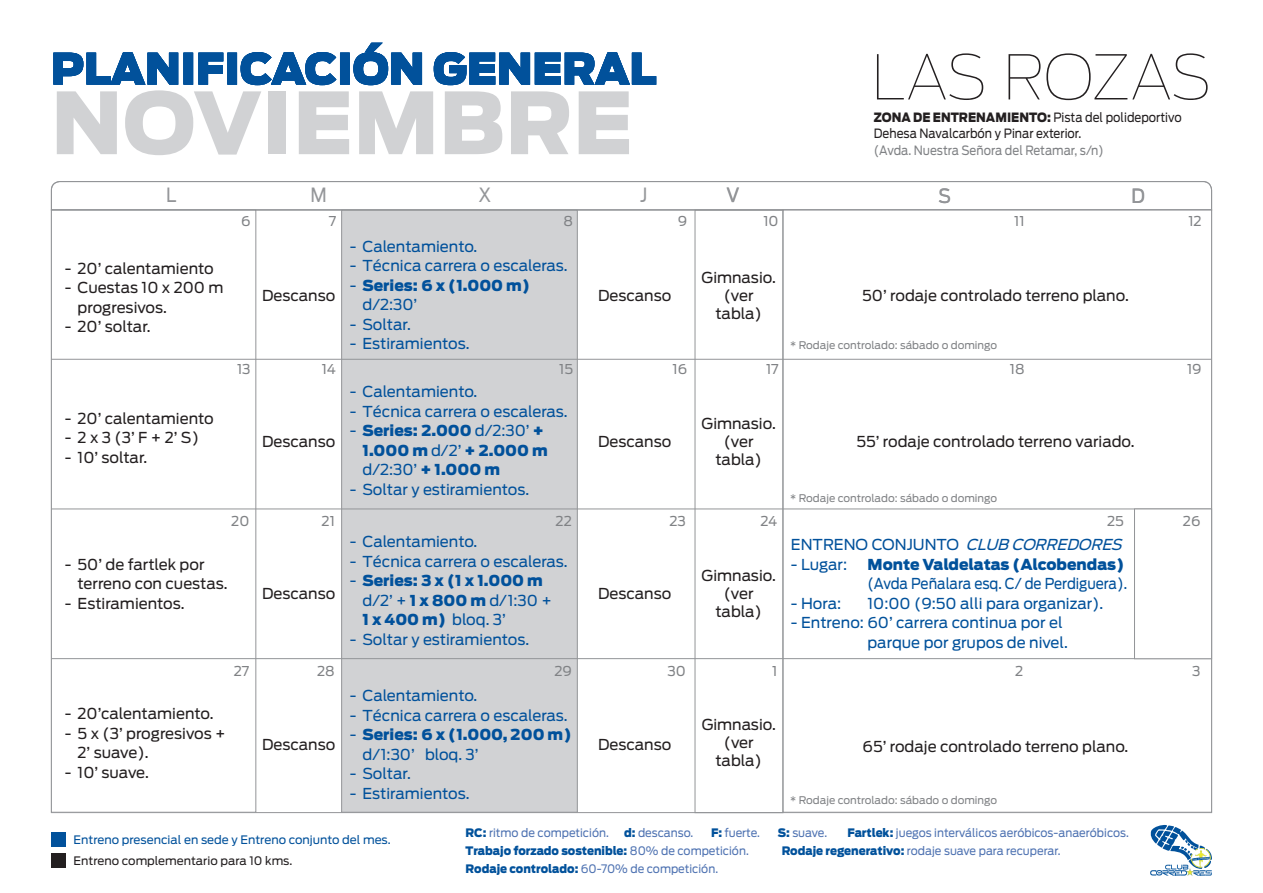
<style>
.page{position:relative;width:1263px;height:893px;background:#fff}
.page>*{position:absolute;margin:0;border:0;box-sizing:border-box;transform-origin:0 0}
.t1{font:900 84.75px "Antenna";color:#d1d2d4}
.t2{font:100 61.2px "Antenna";letter-spacing:-.025em;color:#231f20}
.t3{font:900 42px "Antenna";color:#01519b}
.t4{font:19.5px "Antenna";color:#939598;scale:.9 1}
.t5{font:15px/18px "Antenna";color:#231f20;text-align:center}
.t6{font:15px/19.5px "Antenna";color:#01519b}
.t7{font:900 15px/19.5px "Antenna";color:#01519b}
.t8{font:15px "Antenna";color:#01519b;scale:.9 1}
.t9{font:italic 15px "Antenna";color:#01519b}
.t10{font:13.5px "Antenna";color:#808285}
.t11{font:12.75px/16.5px "Antenna";color:#231f20;scale:.9 1}
.t12{font:12.75px "Antenna";color:#808285;scale:.9 1}
.t13{font:11.7px "Antenna";color:#4f73b2;scale:.95 1}
.t14{font:11.7px "Antenna";color:#01519b}
.t15{font:900 11.7px "Antenna";color:#01519b;scale:.95 1}
.t16{font:11.7px "Antenna";color:#231f20}
.t17{font:10.5px "Antenna";color:#808285}
.s1{font-weight:900}
.s2{font-weight:400}
.s3{font-style:normal}
.s4{font-weight:900;color:#01519b}
.s5{font-weight:400;color:#4f73b2}
</style>
<div class="page">
<svg style="left:1150px;top:825px;width:62px;height:51px"></svg>
<div style="left:51px;top:853px;width:15px;height:15px;background:#231f20"></div>
<div style="left:51px;top:832px;width:15px;height:15px;background:#01519b"></div>
<div style="left:51px;top:210px;width:1161px;height:603px;background:#fff;border:1px solid #939598"></div>
<div style="left:51px;top:210px;width:205px;height:603px;background:#fff;border:1px solid #939598"></div>
<svg style="left:51px;top:181px;width:1161px;height:30px"></svg>
<div style="left:782px;top:210px;width:430px;height:603px;background:#fff;border:1px solid #939598"></div>
<div style="left:341px;top:210px;width:237px;height:603px;background:#d1d2d4;border:1px solid #939598"></div>
<hr style="left:51px;top:359px;width:1160px;height:1px;background:#939598">
<hr style="left:51px;top:509px;width:1160px;height:1px;background:#939598">
<hr style="left:51px;top:658px;width:1160px;height:1px;background:#939598">
<div style="left:695px;top:210px;width:88px;height:603px;border:1px solid #939598"></div>
<div style="left:1134px;top:509px;width:78px;height:150px;background:#fff;border:1px solid #939598"></div>
<svg style="left:53px;top:52px;width:125px;height:33px"></svg>
<div style="left:184px;top:53px;width:9px;height:31px;border:1px solid #01519b"></div>
<svg style="left:198px;top:52px;width:26px;height:33px"></svg>
<div style="left:228px;top:53px;width:9px;height:31px;border:1px solid #01519b"></div>
<svg style="left:240px;top:52px;width:96px;height:33px"></svg>
<svg style="left:353px;top:42px;width:69px;height:43px"></svg>
<svg style="left:433px;top:52px;width:223px;height:33px"></svg>
<h3 class="t3" style="left:51px;top:43px;width:88px">PLANI</h3>
<h3 class="t3" style="left:196px;top:43px;width:458px">FICACIÓN general</h3>
<h1 class="t1" style="left:51px;top:70px;width:267px">NOVIEM</h1>
<h1 class="t1" style="left:439px;top:70px;width:127px">BRE</h1>
<h2 class="t2" style="left:871px;top:43px;width:342px">LAS ROZAS</h2>
<p class="t11" style="left:874px;top:109px;width:343px"><span class="s1">Zona de entrenamiento:</span> Pista del polideportivo<br>Dehesa Navalcarbón y Pinar exterior.</p>
<p class="t12" style="left:874px;top:143px;width:257px">(Avda. Nuestra Señora del Retamar, s/n)</p>
<h3 class="t4" style="left:166px;top:184px;width:13px">L</h3>
<h3 class="t4" style="left:310px;top:184px;width:20px">M</h3>
<h3 class="t4" style="left:479px;top:184px;width:16px">x</h3>
<h3 class="t4" style="left:640px;top:184px;width:10px">J</h3>
<h3 class="t4" style="left:726px;top:184px;width:16px">V</h3>
<h3 class="t4" style="left:938px;top:184px;width:15px">S</h3>
<h3 class="t4" style="left:1131px;top:184px;width:16px">D</h3>
<p class="t5" style="left:65px;top:259px;width:150px">- 20’ calentamiento</p>
<p class="t5" style="left:78px;top:278px;width:147px;line-height:19.5px;text-align:left;text-indent:-13px">- Cuestas 10 x 200 m progresivos.</p>
<p class="t5" style="left:65px;top:318px;width:87px">- 20’ soltar.</p>
<p class="t5" style="left:65px;top:409px;width:150px">- 20’ calentamiento</p>
<p class="t5" style="left:65px;top:429px;width:136px">- 2 x 3 (3’ F + 2’ S)</p>
<p class="t5" style="left:65px;top:448px;width:84px">- 10’ soltar.</p>
<p class="t10" style="left:241px;top:213px;width:11px">6</p>
<p class="t10" style="left:329px;top:213px;width:9px">7</p>
<p class="t10" style="left:563px;top:213px;width:11px">8</p>
<p class="t10" style="left:678px;top:213px;width:11px">9</p>
<p class="t10" style="left:763px;top:213px;width:17px">10</p>
<p class="t10" style="left:1014px;top:213px;width:12px">11</p>
<p class="t10" style="left:1188px;top:213px;width:15px">12</p>
<p class="t6" style="left:350px;top:237px;width:129px">- Calentamiento.</p>
<p class="t6" style="left:350px;top:256px;width:219px">- Técnica carrera o escaleras.</p>
<p class="t7" style="left:362px;top:276px;width:169px;text-indent:-13px"><span class="s2">-</span> Series: 6 x (1.000 m) <span class="s2">d/2:30’</span></p>
<p class="t6" style="left:350px;top:315px;width:63px">- Soltar.</p>
<p class="t6" style="left:350px;top:334px;width:121px">- Estiramientos.</p>
<p class="t5" style="left:702px;top:269px;width:76px">Gimnasio. (ver tabla)</p>
<p class="t5" style="left:862px;top:286px;width:268px">50’ rodaje controlado terreno plano.</p>
<p class="t5" style="left:262px;top:286px;width:75px">Descanso</p>
<p class="t5" style="left:598px;top:286px;width:75px">Descanso</p>
<p class="t17" style="left:790px;top:339px;width:208px">* Rodaje controlado: sábado o domingo</p>
<p class="t10" style="left:237px;top:361px;width:15px">13</p>
<p class="t10" style="left:322px;top:361px;width:16px">14</p>
<p class="t10" style="left:559px;top:361px;width:15px">15</p>
<p class="t10" style="left:672px;top:361px;width:16px">16</p>
<p class="t10" style="left:766px;top:361px;width:14px">17</p>
<p class="t10" style="left:1010px;top:361px;width:16px">18</p>
<p class="t10" style="left:1187px;top:361px;width:16px">19</p>
<p class="t6" style="left:350px;top:382px;width:129px">- Calentamiento.</p>
<p class="t6" style="left:350px;top:402px;width:219px">- Técnica carrera o escaleras.</p>
<p class="t7" style="left:362px;top:421px;width:187px;text-indent:-13px"><span class="s2">-</span> Series: 2.000 <span class="s2">d/2:30’</span> +<br>1.000 m <span class="s2">d/2’</span> + 2.000 m <span class="s2">d/2:30’</span> + 1.000 m</p>
<p class="t6" style="left:350px;top:480px;width:181px">- Soltar y estiramientos.</p>
<p class="t5" style="left:262px;top:433px;width:75px">Descanso</p>
<p class="t5" style="left:598px;top:433px;width:75px">Descanso</p>
<p class="t5" style="left:702px;top:415px;width:76px">Gimnasio. (ver tabla)</p>
<p class="t5" style="left:856px;top:433px;width:280px">55’ rodaje controlado terreno variado.</p>
<p class="t17" style="left:790px;top:492px;width:208px">* Rodaje controlado: sábado o domingo</p>
<p class="t10" style="left:231px;top:513px;width:20px">20</p>
<p class="t10" style="left:321px;top:513px;width:15px">21</p>
<p class="t10" style="left:556px;top:513px;width:18px">22</p>
<p class="t10" style="left:669px;top:513px;width:18px">23</p>
<p class="t10" style="left:760px;top:513px;width:19px">24</p>
<p class="t10" style="left:1107px;top:513px;width:18px">25</p>
<p class="t10" style="left:1183px;top:513px;width:19px">26</p>
<p class="t5" style="left:78px;top:555px;width:151px;line-height:19.5px;text-align:left;text-indent:-13px">- 50’ de fartlek por terreno con cuestas.</p>
<p class="t5" style="left:65px;top:594px;width:121px">- Estiramientos.</p>
<p class="t6" style="left:350px;top:532px;width:129px">- Calentamiento.</p>
<p class="t6" style="left:350px;top:552px;width:219px">- Técnica carrera o escaleras.</p>
<p class="t7" style="left:362px;top:571px;width:191px;text-indent:-13px"><span class="s2">-</span> Series: 3 x (1 x 1.000 m <span class="s2">d/2’ +</span> 1 x 800 m <span class="s2">d/1:30 +<br></span>1 x 400 m) <span class="s2">bloq. 3’</span></p>
<p class="t6" style="left:350px;top:630px;width:181px">- Soltar y estiramientos.</p>
<p class="t5" style="left:262px;top:585px;width:75px">Descanso</p>
<p class="t5" style="left:598px;top:585px;width:75px">Descanso</p>
<p class="t5" style="left:702px;top:566px;width:76px">Gimnasio. (ver tabla)</p>
<p class="t6" style="left:791px;top:535px;width:22px">Entren</p>
<p class="t9" style="left:856px;top:536px;width:192px"><span class="s3">o conj unto</span> CLUB CORRED</p>
<p class="t9" style="left:1078px;top:536px;width:25px">ORES</p>
<p class="t6" style="left:791px;top:554px;width:58px">- Lugar:</p>
<p class="t7" style="left:867px;top:554px;width:258px">Monte Valdelatas (Alcobendas)</p>
<p class="t8" style="left:867px;top:575px;width:290px">(Avda Peñalara esq. C/ de Perdiguera).</p>
<p class="t6" style="left:791px;top:593px;width:52px">- Hora:</p>
<p class="t6" style="left:867px;top:593px;width:237px">10:00 (9:50 alli para organizar).</p>
<p class="t6" style="left:867px;top:613px;width:202px;text-indent:-77px">- Entreno: 60’ carrera continua por el parque por grupos de nivel.</p>
<p class="t5" style="left:65px;top:705px;width:150px">- 20’calentamiento.</p>
<p class="t5" style="left:78px;top:724px;width:150px;line-height:19.5px;text-align:left;text-indent:-13px">- 5 x (3’ progresivos +<br>2’ suave).</p>
<p class="t5" style="left:65px;top:763px;width:86px">- 10’ suave.</p>
<p class="t10" style="left:234px;top:663px;width:17px">27</p>
<p class="t10" style="left:317px;top:663px;width:19px">28</p>
<p class="t10" style="left:554px;top:663px;width:19px">29</p>
<p class="t10" style="left:668px;top:663px;width:20px">30</p>
<p class="t10" style="left:772px;top:663px;width:7px">1</p>
<p class="t10" style="left:1015px;top:663px;width:10px">2</p>
<p class="t10" style="left:1192px;top:663px;width:10px">3</p>
<p class="t6" style="left:350px;top:686px;width:129px">- Calentamiento.</p>
<p class="t6" style="left:350px;top:706px;width:219px">- Técnica carrera o escaleras.</p>
<p class="t7" style="left:362px;top:725px;width:210px;text-indent:-13px"><span class="s2">-</span> Series: 6 x (1.000, 200 m) <span class="s2">d/1:30’ bloq. 3’</span></p>
<p class="t6" style="left:350px;top:764px;width:63px">- Soltar.</p>
<p class="t6" style="left:350px;top:784px;width:121px">- Estiramientos.</p>
<p class="t5" style="left:262px;top:736px;width:75px">Descanso</p>
<p class="t5" style="left:598px;top:736px;width:75px">Descanso</p>
<p class="t5" style="left:702px;top:716px;width:76px">Gimnasio. (ver tabla)</p>
<p class="t5" style="left:863px;top:737px;width:267px">65’ rodaje controlado terreno plano.</p>
<p class="t17" style="left:790px;top:794px;width:208px">* Rodaje controlado: sábado o domingo</p>
<p class="t14" style="left:74px;top:833px;width:319px">Entreno presencial en sede y Entreno conjunto del mes.</p>
<p class="t16" style="left:74px;top:854px;width:220px">Entreno complementario para 10 kms.</p>
<p class="t13" style="left:466px;top:826px;width:152px"><span class="s4">RC:</span> ritmo de competición.</p>
<p class="t13" style="left:624px;top:826px;width:74px"><span class="s4">d:</span> descanso.</p>
<p class="t13" style="left:711px;top:826px;width:53px"><span class="s4">F:</span> fuerte.</p>
<p class="t13" style="left:778px;top:826px;width:54px"><span class="s4">S:</span> suave.</p>
<p class="t13" style="left:847px;top:826px;width:298px"><span class="s4">Fartlek:</span> juegos interválicos aeróbicos-anaeróbicos.</p>
<p class="t15" style="left:466px;top:843px;width:300px">Trabajo forzado sostenible: <span class="s5">80% de competición.</span></p>
<p class="t13" style="left:782px;top:844px;width:295px"><span class="s4">Rodaje regenerativo:</span> rodaje suave para recuperar.</p>
<p class="t13" style="left:466px;top:862px;width:267px"><span class="s4">Rodaje controlado:</span> 60-70% de competición.</p>
</div>
